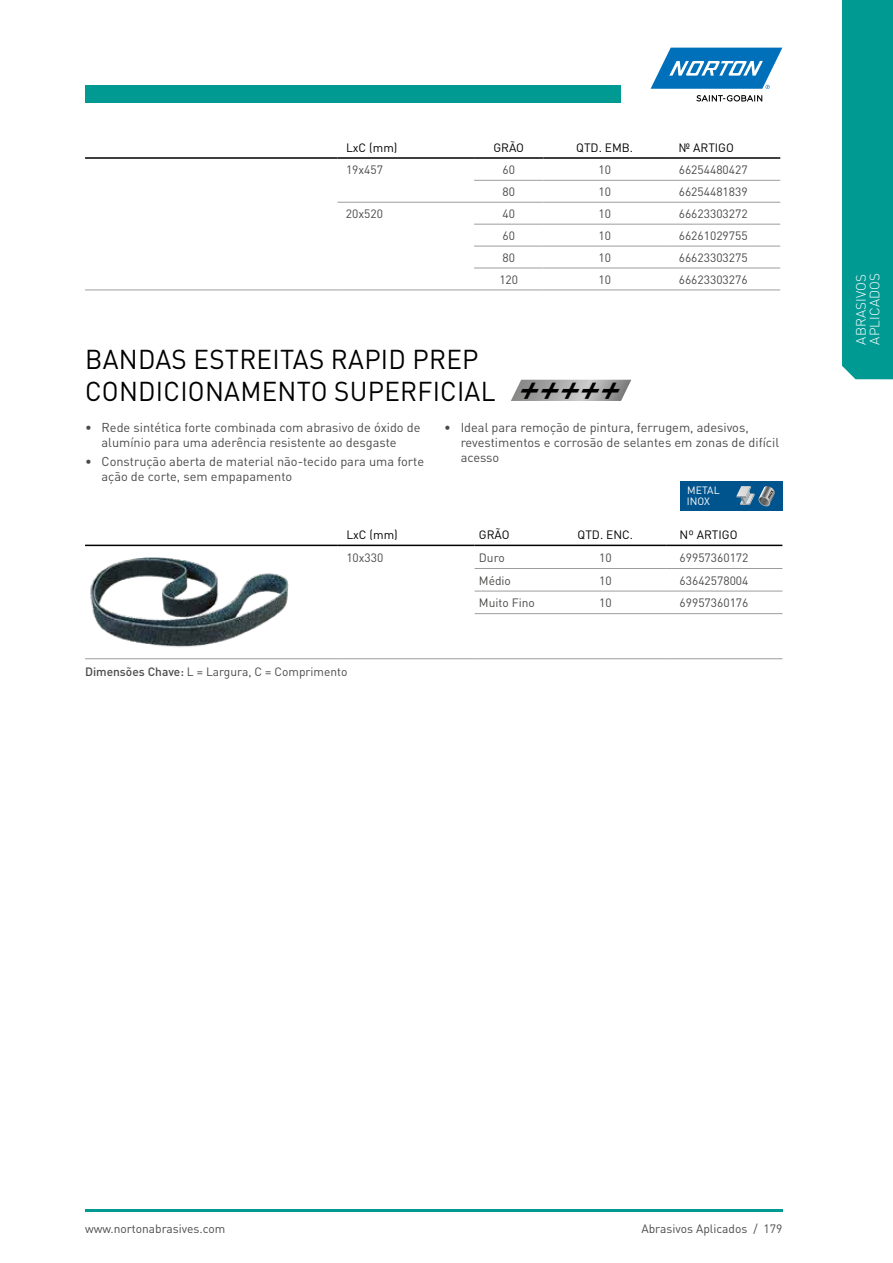
<style>
.page{position:relative;width:893px;height:1263px;background:#fff}
.page>*{position:absolute;margin:0;border:0;box-sizing:border-box;transform-origin:0 0}
.t1{font:27px/31.5px "DIN Pro";letter-spacing:.01em;color:#000;scale:.96 1}
.t2{font:300 13.5px/13.5px "DIN Pro";letter-spacing:.01em;color:#fff}
.t3{font:12.75px/15px "DIN Pro";color:#4a4a49}
.t4{font:12px "DIN Pro";color:#4a4a49}
.t5{font:12px "DIN Pro";color:#000}
.t6{font:10.5px/10.5px "DIN Pro";color:#fff}
.s1{font-weight:500;font-style:italic;font-size:37.65px}
.s2{font-weight:500}
</style>
<div class="page">
<hr style="left:85px;top:1209px;width:697px;height:3px;background:#009a93">
<div style="left:85px;top:85px;width:536px;height:17px;background:#009a93"></div>
<svg style="left:696px;top:95px;width:66px;height:6px"></svg>
<svg style="left:651px;top:48px;width:131px;height:41px"></svg>
<div style="left:842px;top:0;width:51px;height:379px;background:#009a93"></div>
<hr style="left:85px;top:290px;width:252px;height:1px;background:#9d9d9c">
<hr style="left:337px;top:290px;width:137px;height:1px;background:#9d9d9c">
<hr style="left:474px;top:290px;width:69px;height:1px;background:#9d9d9c">
<hr style="left:543px;top:290px;width:123px;height:1px;background:#9d9d9c">
<hr style="left:666px;top:290px;width:114px;height:1px;background:#9d9d9c">
<hr style="left:474px;top:180px;width:69px;height:1px;background:#9d9d9c">
<hr style="left:543px;top:180px;width:123px;height:1px;background:#9d9d9c">
<hr style="left:666px;top:180px;width:114px;height:1px;background:#9d9d9c">
<hr style="left:474px;top:224px;width:69px;height:1px;background:#9d9d9c">
<hr style="left:543px;top:224px;width:123px;height:1px;background:#9d9d9c">
<hr style="left:666px;top:224px;width:114px;height:1px;background:#9d9d9c">
<hr style="left:474px;top:246px;width:69px;height:1px;background:#9d9d9c">
<hr style="left:543px;top:246px;width:123px;height:1px;background:#9d9d9c">
<hr style="left:666px;top:246px;width:114px;height:1px;background:#9d9d9c">
<hr style="left:474px;top:268px;width:69px;height:1px;background:#9d9d9c">
<hr style="left:543px;top:268px;width:123px;height:1px;background:#9d9d9c">
<hr style="left:666px;top:268px;width:114px;height:1px;background:#9d9d9c">
<hr style="left:85px;top:157px;width:252px;height:2px;background:#000">
<hr style="left:337px;top:157px;width:137px;height:2px;background:#000">
<hr style="left:474px;top:157px;width:69px;height:2px;background:#000">
<hr style="left:543px;top:157px;width:123px;height:2px;background:#000">
<hr style="left:666px;top:157px;width:114px;height:2px;background:#000">
<hr style="left:337px;top:202px;width:137px;height:1px;background:#9d9d9c">
<hr style="left:474px;top:202px;width:69px;height:1px;background:#9d9d9c">
<hr style="left:543px;top:202px;width:123px;height:1px;background:#9d9d9c">
<hr style="left:666px;top:202px;width:114px;height:1px;background:#9d9d9c">
<hr style="left:475px;top:658px;width:69px;height:1px;background:#9d9d9c">
<hr style="left:544px;top:658px;width:123px;height:1px;background:#9d9d9c">
<hr style="left:667px;top:658px;width:115px;height:1px;background:#9d9d9c">
<hr style="left:475px;top:568px;width:69px;height:1px;background:#9d9d9c">
<hr style="left:544px;top:568px;width:123px;height:1px;background:#9d9d9c">
<hr style="left:667px;top:568px;width:115px;height:1px;background:#9d9d9c">
<hr style="left:85px;top:658px;width:253px;height:1px;background:#9d9d9c">
<hr style="left:338px;top:658px;width:137px;height:1px;background:#9d9d9c">
<hr style="left:475px;top:591px;width:69px;height:1px;background:#9d9d9c">
<hr style="left:544px;top:591px;width:123px;height:1px;background:#9d9d9c">
<hr style="left:667px;top:591px;width:115px;height:1px;background:#9d9d9c">
<hr style="left:475px;top:613px;width:69px;height:1px;background:#9d9d9c">
<hr style="left:544px;top:613px;width:123px;height:1px;background:#9d9d9c">
<hr style="left:667px;top:613px;width:115px;height:1px;background:#9d9d9c">
<hr style="left:85px;top:545px;width:253px;height:1px;background:#000">
<hr style="left:338px;top:545px;width:137px;height:1px;background:#000">
<hr style="left:475px;top:545px;width:69px;height:1px;background:#000">
<hr style="left:544px;top:545px;width:123px;height:1px;background:#000">
<hr style="left:667px;top:545px;width:115px;height:1px;background:#000">
<div style="left:680px;top:481px;width:102px;height:30px;background:#00548d"></div>
<svg style="left:736px;top:486px;width:39px;height:20px"></svg>
<img style="left:85px;top:546px;width:230px;height:101px">
<svg style="left:511px;top:380px;width:120px;height:21px;background:#adadac"></svg>
<p class="t5" style="left:346px;top:139px;width:53px">LxC (mm)</p>
<p class="t5" style="left:493px;top:139px;width:32px">GRÃO</p>
<p class="t5" style="left:576px;top:139px;width:58px">QTD. EMB.</p>
<p class="t5" style="left:679px;top:139px;width:57px">№ ARTIGO</p>
<p class="t4" style="left:346px;top:161px;width:39px">19x457</p>
<p class="t4" style="left:502px;top:161px;width:14px">60</p>
<p class="t4" style="left:598px;top:161px;width:14px">10</p>
<p class="t4" style="left:679px;top:161px;width:70px">66254480427</p>
<p class="t4" style="left:502px;top:183px;width:14px">80</p>
<p class="t4" style="left:598px;top:183px;width:14px">10</p>
<p class="t4" style="left:679px;top:183px;width:70px">66254481839</p>
<p class="t4" style="left:346px;top:205px;width:39px">20x520</p>
<p class="t4" style="left:502px;top:205px;width:14px">40</p>
<p class="t4" style="left:598px;top:205px;width:14px">10</p>
<p class="t4" style="left:679px;top:205px;width:70px">66623303272</p>
<p class="t4" style="left:502px;top:227px;width:14px">60</p>
<p class="t4" style="left:598px;top:227px;width:14px">10</p>
<p class="t4" style="left:679px;top:227px;width:70px">66261029755</p>
<p class="t4" style="left:502px;top:249px;width:14px">80</p>
<p class="t4" style="left:598px;top:249px;width:14px">10</p>
<p class="t4" style="left:679px;top:249px;width:70px">66623303275</p>
<p class="t4" style="left:499px;top:271px;width:20px">120</p>
<p class="t4" style="left:598px;top:271px;width:14px">10</p>
<p class="t4" style="left:679px;top:271px;width:70px">66623303276</p>
<p class="t1" style="left:85px;top:343px;width:579px">BANDAS ESTREITAS RAPID PREP<br>CONDICIONAMENTO SUPERFICIAL <span class="s1">+++++</span></p>
<p class="t3" style="left:85px;top:419px;width:337px;text-align:center">• Rede sintética forte combinada com abrasivo de óxido de alumínio para uma aderência resistente ao desgaste</p>
<p class="t3" style="left:102px;top:453px;width:324px;text-indent:-16px">• Construção aberta de material não-tecido para uma forte ação de corte, sem empapamento</p>
<p class="t3" style="left:461px;top:419px;width:320px;text-indent:-16px">• Ideal para remoção de pintura, ferrugem, adesivos, revestimentos e corrosão de selantes em zonas de difícil acesso</p>
<p class="t6" style="left:687px;top:485px;width:34px">METAL<br>INOX</p>
<p class="t5" style="left:346px;top:526px;width:53px">LxC (mm)</p>
<p class="t5" style="left:479px;top:526px;width:32px">GRÃO</p>
<p class="t5" style="left:578px;top:526px;width:57px">QTD. ENC.</p>
<p class="t5" style="left:679px;top:526px;width:59px">Nº ARTIGO</p>
<p class="t4" style="left:346px;top:550px;width:39px">10x330</p>
<p class="t4" style="left:479px;top:550px;width:27px">Duro</p>
<p class="t4" style="left:599px;top:550px;width:14px">10</p>
<p class="t4" style="left:680px;top:550px;width:70px">69957360172</p>
<p class="t4" style="left:479px;top:572px;width:34px">Médio</p>
<p class="t4" style="left:599px;top:572px;width:14px">10</p>
<p class="t4" style="left:680px;top:572px;width:70px">63642578004</p>
<p class="t4" style="left:479px;top:595px;width:57px">Muito Fino</p>
<p class="t4" style="left:599px;top:595px;width:14px">10</p>
<p class="t4" style="left:680px;top:595px;width:70px">69957360176</p>
<p class="t4" style="left:85px;top:664px;width:264px"><span class="s2">Dimensões Chave:</span> L = Largura, C = Comprimento</p>
<p class="t2" style="left:854px;top:345px;width:73px;rotate:-90deg">ABRASIVOS<br>APLICADOS</p>
<p class="t4" style="left:85px;top:1220px;width:142px">www.nortonabrasives.com</p>
<p class="t4" style="left:641px;top:1220px;width:143px">Abrasivos Aplicados / 179</p>
</div>
